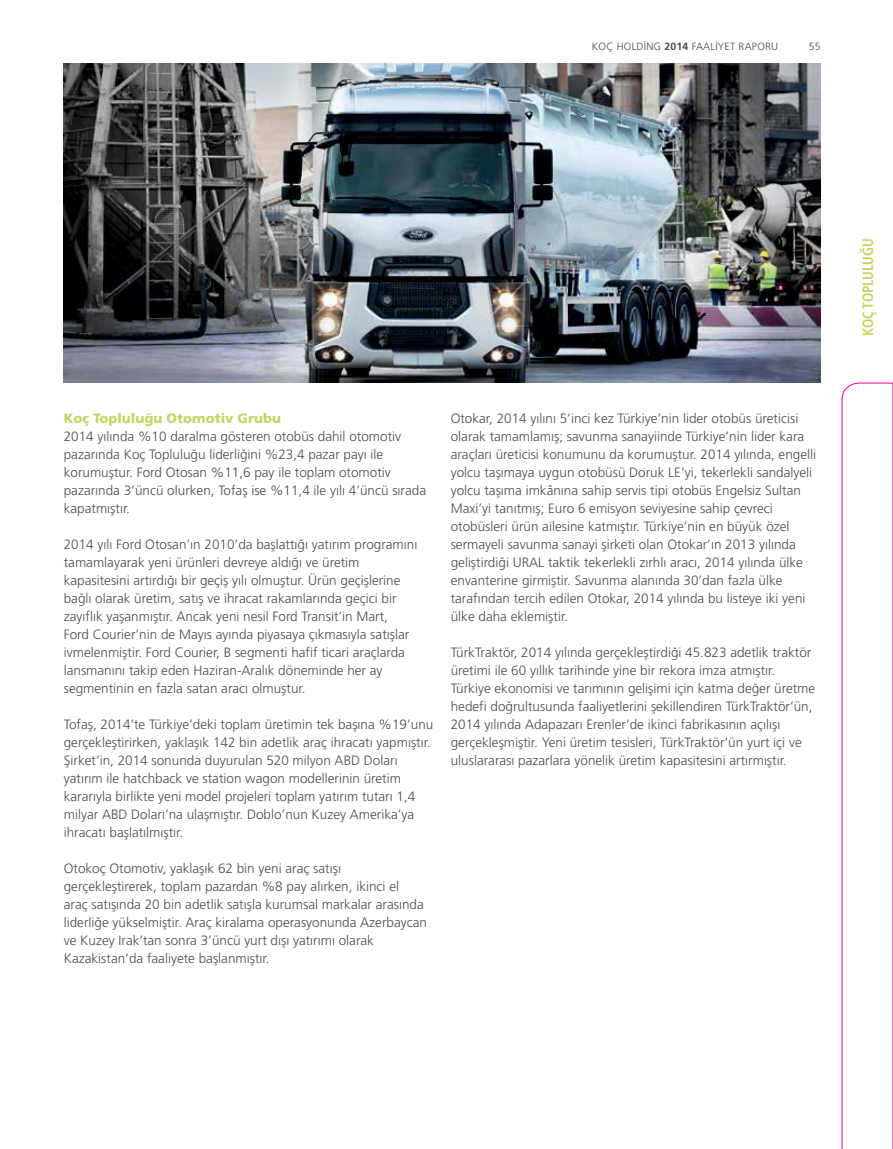
<style>
.page{position:relative;width:893px;height:1149px;background:#fff}
.page>*{position:absolute;margin:0;border:0;box-sizing:border-box;transform-origin:0 0}
.t1{font:700 condensed 15px "Frutiger Neue LTW1 G";color:#c7d267;scale:.95 1}
.t2{font:300 13.5px/18px "Frutiger CE";color:#4d4d4f}
.t3{font:900 13.5px "Frutiger CE";color:#c7d267}
.t4{font:300 10.5px "Frutiger CE";letter-spacing:.02em;color:#4d4d4f}
.s1{font-weight:700}
</style>
<div class="page">
<svg style="left:842px;top:383px;width:51px;height:765px"></svg>
<img style="left:64px;top:64px;width:757px;height:319px">
<p class="t4" style="left:592px;top:41px;width:188px">KOÇ HOLDİNG <span class="s1">2014</span> FAALİYET RAPORU</p>
<p class="t4" style="left:809px;top:41px;width:13px">55</p>
<p class="t3" style="left:64px;top:410px;width:219px">Koç Topluluğu Otomotiv Grubu</p>
<p class="t2" style="left:64px;top:427px;width:364px">2014 yılında %10 daralma gösteren otobüs dahil otomotiv pazarında Koç Topluluğu liderliğini %23,4 pazar payı ile korumuştur. Ford Otosan %11,6 pay ile toplam otomotiv pazarında 3’üncü olurken, Tofaş ise %11,4 ile yılı 4’üncü sırada kapatmıştır.</p>
<p class="t2" style="left:64px;top:535px;width:355px">2014 yılı Ford Otosan’ın 2010’da başlattığı yatırım programını tamamlayarak yeni ürünleri devreye aldığı ve üretim kapasitesini artırdığı bir geçiş yılı olmuştur. Ürün geçişlerine bağlı olarak üretim, satış ve ihracat rakamlarında geçici bir zayıflık yaşanmıştır. Ancak yeni nesil Ford Transit’in Mart,<br>Ford Courier’nin de Mayıs ayında piyasaya çıkmasıyla satışlar ivmelenmiştir. Ford Courier, B segmenti hafif ticari araçlarda lansmanını takip eden Haziran-Aralık döneminde her ay segmentinin en fazla satan aracı olmuştur.</p>
<p class="t2" style="left:64px;top:715px;width:371px">Tofaş, 2014’te Türkiye’deki toplam üretimin tek başına %19’unu gerçekleştirirken, yaklaşık 142 bin adetlik araç ihracatı yapmıştır.<br>Şirket’in, 2014 sonunda duyurulan 520 milyon ABD Doları yatırım ile hatchback ve station wagon modellerinin üretim kararıyla birlikte yeni model projeleri toplam yatırım tutarı 1,4 milyar ABD Doları’na ulaşmıştır. Doblo’nun Kuzey Amerika’ya ihracatı başlatılmıştır.</p>
<p class="t2" style="left:64px;top:859px;width:365px">Otokoç Otomotiv, yaklaşık 62 bin yeni araç satışı gerçekleştirerek, toplam pazardan %8 pay alırken, ikinci el<br>araç satışında 20 bin adetlik satışla kurumsal markalar arasında liderliğe yükselmiştir. Araç kiralama operasyonunda Azerbaycan ve Kuzey Irak’tan sonra 3’üncü yurt dışı yatırımı olarak Kazakistan’da faaliyete başlanmıştır.</p>
<p class="t2" style="left:451px;top:409px;width:367px">Otokar, 2014 yılını 5’inci kez Türkiye’nin lider otobüs üreticisi olarak tamamlamış; savunma sanayiinde Türkiye’nin lider kara araçları üreticisi konumunu da korumuştur. 2014 yılında, engelli yolcu taşımaya uygun otobüsü Doruk LE’yi, tekerlekli sandalyeli yolcu taşıma imkânına sahip servis tipi otobüs Engelsiz Sultan Maxi’yi tanıtmış; Euro 6 emisyon seviyesine sahip çevreci otobüsleri ürün ailesine katmıştır. Türkiye’nin en büyük özel sermayeli savunma sanayi şirketi olan Otokar’ın 2013 yılında geliştirdiği URAL taktik tekerlekli zırhlı aracı, 2014 yılında ülke envanterine girmiştir. Savunma alanında 30’dan fazla ülke tarafından tercih edilen Otokar, 2014 yılında bu listeye iki yeni ülke daha eklemiştir.</p>
<p class="t2" style="left:451px;top:643px;width:366px">TürkTraktör, 2014 yılında gerçekleştirdiği 45.823 adetlik traktör üretimi ile 60 yıllık tarihinde yine bir rekora imza atmıştır.<br>Türkiye ekonomisi ve tarımının gelişimi için katma değer üretme hedefi doğrultusunda faaliyetlerini şekillendiren TürkTraktör’ün, 2014 yılında Adapazarı Erenler’de ikinci fabrikasının açılışı gerçekleşmiştir. Yeni üretim tesisleri, TürkTraktör’ün yurt içi ve uluslararası pazarlara yönelik üretim kapasitesini artırmıştır.</p>
<p class="t1" style="left:859px;top:336px;width:104px;rotate:-90deg">KOÇ TOPLULUĞU</p>
</div>
